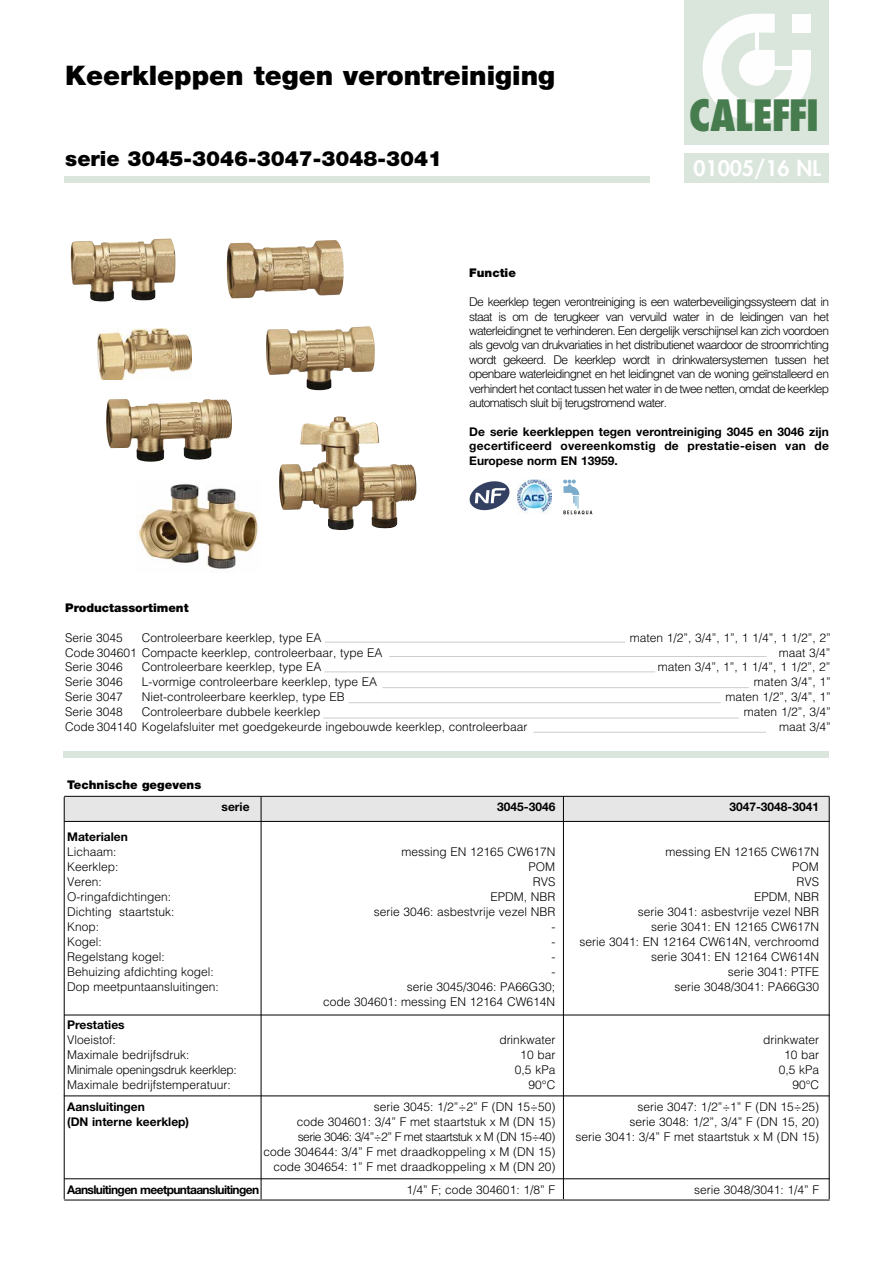
<style>
.page{position:relative;width:893px;height:1263px;background:#fff}
.page>*{position:absolute;margin:0;border:0;box-sizing:border-box;transform-origin:0 0}
.t1{font:800 condensed 42px "Futura";letter-spacing:-.035em;color:#477c4f}
.t2{font:900 27px "Helvetica Neue";color:#000}
.t3{font:900 21px "Helvetica Neue";color:#000}
.t4{font:800 21px "Futura";color:#fff}
.t5{font:300 12px/14.4px "Helvetica";color:#000;text-align:justify}
.t6{font:700 12px/14.4px "Helvetica Neue";color:#000;text-align:justify}
.t7{font:900 12px "Helvetica Neue";color:#000}
.t8{font:300 12px "Helvetica";letter-spacing:-.045em;color:#000}
.t9{font:700 12px "Helvetica Neue";letter-spacing:-.05em;color:#000}
.t10{font:300 12px "Helvetica";letter-spacing:-.025em;color:#000}
</style>
<div class="page">
<div style="left:685px;top:153px;width:144px;height:30px;background:#dae5dc"></div>
<div style="left:64px;top:751px;width:765px;height:6px;background:#dae5dc"></div>
<div style="left:685px;top:0;width:144px;height:145px;background:#dae5dc"></div>
<svg style="left:703px;top:14px;width:108px;height:108px"></svg>
<hr style="left:755px;top:32px;width:4px;height:18px;background:#fefefe">
<hr style="left:774px;top:66px;width:18px;height:4px;background:#fefefe">
<hr style="left:325px;top:642px;width:300px;height:1px;background:#ccc">
<hr style="left:389px;top:656px;width:377px;height:1px;background:#ccc">
<hr style="left:324px;top:672px;width:331px;height:1px;background:#ccc">
<hr style="left:534px;top:732px;width:232px;height:1px;background:#ccc">
<hr style="left:323px;top:718px;width:416px;height:1px;background:#ccc">
<hr style="left:349px;top:702px;width:372px;height:1px;background:#ccc">
<div style="left:64px;top:796px;width:766px;height:25px;background:#e6e6e6"></div>
<hr style="left:64px;top:821px;width:766px;height:1px;background:#000">
<hr style="left:64px;top:796px;width:766px;height:1px;background:#000">
<hr style="left:64px;top:1014px;width:766px;height:1px;background:#000">
<hr style="left:64px;top:1178px;width:766px;height:1px;background:#000">
<hr style="left:64px;top:1095px;width:765px;height:1px;background:#000">
<hr style="left:64px;top:1199px;width:766px;height:1px;background:#000">
<hr style="left:64px;top:797px;width:1px;height:402px;background:#000">
<hr style="left:261px;top:797px;width:1px;height:402px;background:#000">
<hr style="left:563px;top:796px;width:1px;height:403px;background:#000">
<hr style="left:829px;top:797px;width:1px;height:402px;background:#000">
<img style="left:279px;top:416px;width:137px;height:114px">
<img style="left:71px;top:238px;width:104px;height:64px">
<img style="left:98px;top:328px;width:93px;height:51px">
<img style="left:226px;top:240px;width:118px;height:59px">
<img style="left:106px;top:399px;width:126px;height:63px">
<img style="left:266px;top:326px;width:109px;height:64px">
<div style="left:64px;top:176px;width:585px;height:7px;background:#dae5dc"></div>
<svg style="left:470px;top:481px;width:40px;height:30px"></svg>
<svg style="left:563px;top:513px;width:30px;height:2px"></svg>
<svg style="left:563px;top:480px;width:29px;height:34px"></svg>
<img style="left:518px;top:479px;width:34px;height:34px">
<img style="left:136px;top:483px;width:122px;height:86px">
<hr style="left:382px;top:687px;width:367px;height:1px;background:#ccc">
<h2 class="t2" style="left:65px;top:65px;width:491px">Keerkleppen tegen verontreiniging</h2>
<h3 class="t3" style="left:65px;top:151px;width:378px">serie 3045-3046-3047-3048-3041</h3>
<h1 class="t1" style="left:689px;top:98px;width:132px">CALEFFI</h1>
<h3 class="t4" style="left:693px;top:158px;width:129px">01005/16 NL</h3>
<p class="t7" style="left:469px;top:269px;width:48px">Functie</p>
<p class="t5" style="left:469px;top:294px;width:361px">De keerklep tegen verontreiniging is een waterbeveiligingssysteem dat in staat is om de terugkeer van vervuild water in de leidingen van het waterleidingnet te verhinderen. Een dergelijk verschijnsel kan zich voordoen als gevolg van drukvariaties in het distributienet waardoor de stroomrichting wordt gekeerd. De keerklep wordt in drinkwatersystemen tussen het openbare waterleidingnet en het leidingnet van de woning geïnstalleerd en verhindert het contact tussen het water in de twee netten, omdat de keerklep automatisch sluit bij terugstromend water.</p>
<p class="t6" style="left:469px;top:425px;width:361px">De serie keerkleppen tegen verontreiniging 3045 en 3046 zijn gecertificeerd overeenkomstig de prestatie-eisen van de Europese norm EN 13959.</p>
<p class="t7" style="left:65px;top:603px;width:125px">Productassortiment</p>
<p class="t5" style="left:65px;top:629px;width:59px">Serie 3045</p>
<p class="t5" style="left:142px;top:629px;width:181px">Controleerbare keerklep, type EA</p>
<p class="t5" style="left:630px;top:629px;width:202px">maten 1/2”, 3/4”, 1”, 1 1/4”, 1 1/2”, 2”</p>
<p class="t5" style="left:65px;top:644px;width:319px">Code 304601 Compacte keerklep, controleerbaar, type EA</p>
<p class="t5" style="left:779px;top:644px;width:53px">maat 3/4”</p>
<p class="t5" style="left:65px;top:659px;width:59px">Serie 3046</p>
<p class="t5" style="left:142px;top:659px;width:181px">Controleerbare keerklep, type EA</p>
<p class="t5" style="left:658px;top:659px;width:174px">maten 3/4”, 1”, 1 1/4”, 1 1/2”, 2”</p>
<p class="t5" style="left:65px;top:674px;width:59px">Serie 3046</p>
<p class="t5" style="left:142px;top:674px;width:237px">L-vormige controleerbare keerklep, type EA</p>
<p class="t5" style="left:754px;top:674px;width:78px">maten 3/4”, 1”</p>
<p class="t5" style="left:65px;top:689px;width:59px">Serie 3047</p>
<p class="t5" style="left:142px;top:689px;width:205px">Niet-controleerbare keerklep, type EB</p>
<p class="t5" style="left:726px;top:689px;width:107px">maten 1/2”, 3/4”, 1”</p>
<p class="t5" style="left:65px;top:704px;width:59px">Serie 3048</p>
<p class="t5" style="left:142px;top:704px;width:180px">Controleerbare dubbele keerklep</p>
<p class="t5" style="left:744px;top:704px;width:88px">maten 1/2”, 3/4”</p>
<p class="t5" style="left:65px;top:719px;width:464px">Code 304140 Kogelafsluiter met goedgekeurde ingebouwde keerklep, controleerbaar</p>
<p class="t5" style="left:779px;top:719px;width:53px">maat 3/4”</p>
<p class="t7" style="left:67px;top:780px;width:136px">Technische gegevens</p>
<p class="t6" style="left:222px;top:801px;width:29px">serie</p>
<p class="t6" style="left:497px;top:801px;width:60px">3045-3046</p>
<p class="t6" style="left:729px;top:801px;width:91px">3047-3048-3041</p>
<p class="t6" style="left:67px;top:831px;width:62px">Materialen</p>
<p class="t5" style="left:67px;top:844px;width:51px">Lichaam:</p>
<p class="t5" style="left:402px;top:844px;width:155px">messing EN 12165 CW617N</p>
<p class="t5" style="left:665px;top:844px;width:155px">messing EN 12165 CW617N</p>
<p class="t5" style="left:67px;top:859px;width:53px">Keerklep:</p>
<p class="t5" style="left:528px;top:859px;width:28px">POM</p>
<p class="t5" style="left:792px;top:859px;width:28px">POM</p>
<p class="t5" style="left:67px;top:874px;width:36px">Veren:</p>
<p class="t5" style="left:533px;top:874px;width:24px">RVS</p>
<p class="t5" style="left:796px;top:874px;width:24px">RVS</p>
<p class="t5" style="left:67px;top:889px;width:106px">O-ringafdichtingen:</p>
<p class="t5" style="left:490px;top:889px;width:67px">EPDM, NBR</p>
<p class="t5" style="left:754px;top:889px;width:67px">EPDM, NBR</p>
<p class="t5" style="left:67px;top:904px;width:109px">Dichting staartstuk:</p>
<p class="t5" style="left:374px;top:904px;width:183px">serie 3046: asbestvrije vezel NBR</p>
<p class="t5" style="left:638px;top:904px;width:183px">serie 3041: asbestvrije vezel NBR</p>
<p class="t5" style="left:67px;top:919px;width:34px">Knop:</p>
<p class="t5" style="left:551px;top:919px;width:5px">-</p>
<p class="t5" style="left:651px;top:919px;width:170px">serie 3041: EN 12165 CW617N</p>
<p class="t5" style="left:67px;top:934px;width:36px">Kogel:</p>
<p class="t5" style="left:551px;top:934px;width:269px">- serie 3041: EN 12164 CW614N, verchroomd</p>
<p class="t5" style="left:67px;top:949px;width:99px">Regelstang kogel:</p>
<p class="t5" style="left:551px;top:949px;width:5px">-</p>
<p class="t5" style="left:651px;top:949px;width:170px">serie 3041: EN 12164 CW614N</p>
<p class="t5" style="left:67px;top:964px;width:148px">Behuizing afdichting kogel:</p>
<p class="t5" style="left:551px;top:964px;width:5px">-</p>
<p class="t5" style="left:728px;top:964px;width:93px">serie 3041: PTFE</p>
<p class="t5" style="left:67px;top:979px;width:153px">Dop meetpuntaansluitingen:</p>
<p class="t5" style="left:407px;top:979px;width:150px">serie 3045/3046: PA66G30;</p>
<p class="t5" style="left:674px;top:979px;width:146px">serie 3048/3041: PA66G30</p>
<p class="t5" style="left:323px;top:994px;width:233px">code 304601: messing EN 12164 CW614N</p>
<p class="t6" style="left:67px;top:1018px;width:59px">Prestaties</p>
<p class="t5" style="left:67px;top:1031px;width:50px">Vloeistof:</p>
<p class="t5" style="left:499px;top:1031px;width:58px">drinkwater</p>
<p class="t5" style="left:763px;top:1031px;width:58px">drinkwater</p>
<p class="t5" style="left:67px;top:1046px;width:124px">Maximale bedrijfsdruk:</p>
<p class="t5" style="left:520px;top:1046px;width:37px">10 bar</p>
<p class="t5" style="left:784px;top:1046px;width:37px">10 bar</p>
<p class="t10" style="left:67px;top:1059px;width:171px">Minimale openingsdruk keerklep:</p>
<p class="t5" style="left:515px;top:1061px;width:42px">0,5 kPa</p>
<p class="t5" style="left:779px;top:1061px;width:42px">0,5 kPa</p>
<p class="t5" style="left:67px;top:1076px;width:165px">Maximale bedrijfstemperatuur:</p>
<p class="t5" style="left:529px;top:1076px;width:28px">90°C</p>
<p class="t5" style="left:792px;top:1076px;width:28px">90°C</p>
<p class="t6" style="left:67px;top:1101px;width:79px">Aansluitingen</p>
<p class="t5" style="left:374px;top:1099px;width:183px">serie 3045: 1/2”÷2” F (DN 15÷50)</p>
<p class="t5" style="left:638px;top:1099px;width:183px">serie 3047: 1/2”÷1” F (DN 15÷25)</p>
<p class="t6" style="left:67px;top:1116px;width:123px">(DN interne keerklep)</p>
<p class="t5" style="left:297px;top:1114px;width:260px">code 304601: 3/4” F met staartstuk x M (DN 15)</p>
<p class="t5" style="left:629px;top:1114px;width:191px">serie 3048: 1/2”, 3/4” F (DN 15, 20)</p>
<p class="t8" style="left:298px;top:1126px;width:259px">serie 3046: 3/4”÷2” F met staartstuk x M (DN 15÷40)</p>
<p class="t5" style="left:575px;top:1129px;width:245px">serie 3041: 3/4” F met staartstuk x M (DN 15)</p>
<p class="t5" style="left:264px;top:1143px;width:293px;line-height:15px;text-align:right">code 304644: 3/4” F met draadkoppeling x M (DN 15) code 304654: 1” F met draadkoppeling x M (DN 20)</p>
<p class="t9" style="left:67px;top:1185px;width:194px">Aansluitingen meetpuntaansluitingen</p>
<p class="t5" style="left:407px;top:1181px;width:150px">1/4” F; code 304601: 1/8” F</p>
<p class="t5" style="left:694px;top:1181px;width:127px">serie 3048/3041: 1/4” F</p>
</div>
